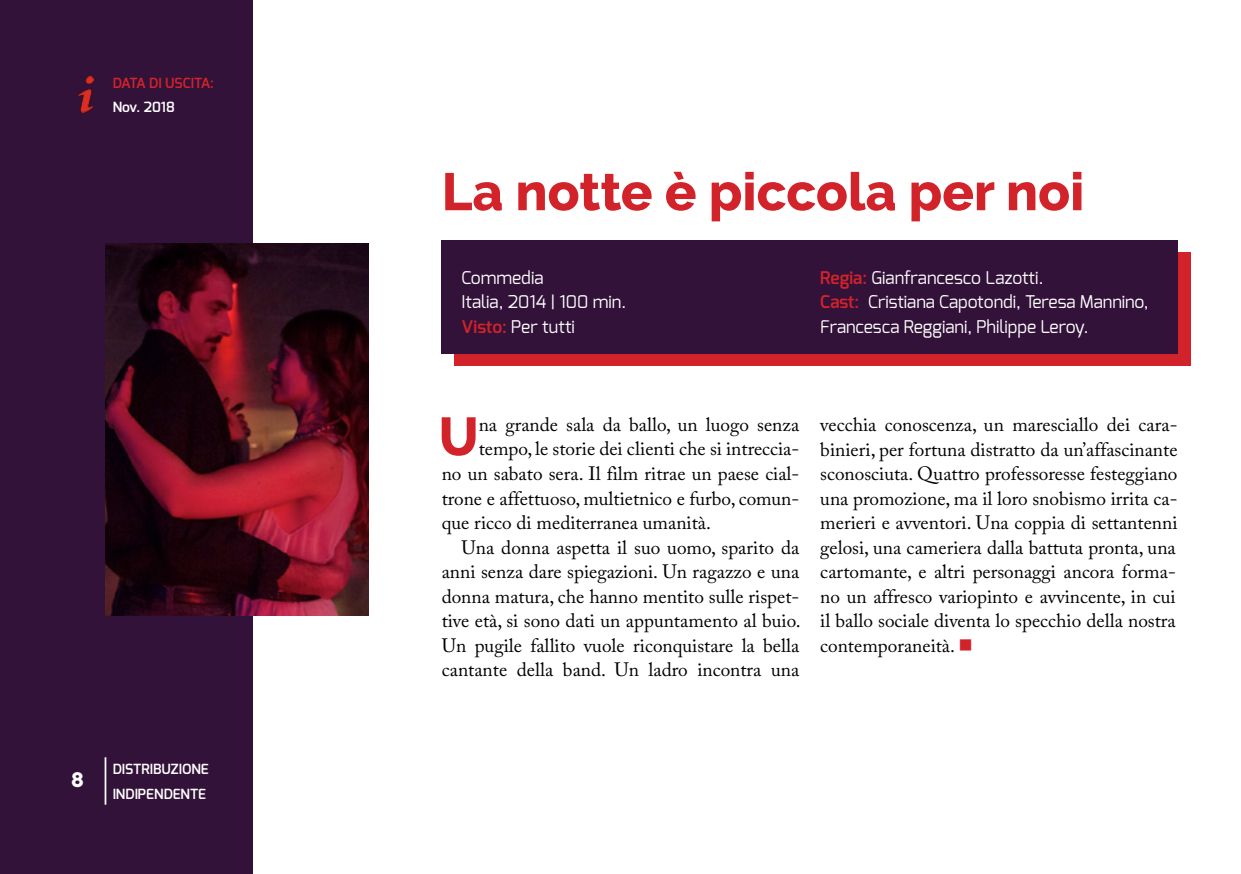
<style>
.page{position:relative;width:1241px;height:874px;background:#fff}
.page>*{position:absolute;margin:0;border:0;box-sizing:border-box;transform-origin:0 0}
.t1{font:800 53.73px "Raleway";color:#d2232a}
.t2{font:800 52.5px "Raleway";color:#d2232a}
.t3{font:800 21px "Raleway";color:#fff}
.t4{font:19.25px/24.5px "Adobe Caslon Pro";color:#000;text-align:justify}
.t5{font:17.5px/24.5px "Exo";letter-spacing:-.005em;color:#fff}
.t6{font:600 14px/24.5px "Exo";color:#fff}
.t7{font:600 14px "Exo";color:#d2232a}
.s1{font-weight:600;color:#d2232a}
.s2{color:#d2232a}
</style>
<div class="page">
<div style="left:0;top:0;width:252px;height:873px;background:#331239"></div>
<img style="left:106px;top:244px;width:263px;height:370px">
<div style="left:453px;top:252px;width:737px;height:113px;background:#d2232a"></div>
<div style="left:441px;top:240px;width:736px;height:114px;background:#331239"></div>
<hr style="left:105px;top:756px;width:1px;height:48px;background:#fff">
<img style="left:78px;top:76px;width:16px;height:36px">
<p class="t7" style="left:113px;top:73px;width:103px">DATA DI USCITA:</p>
<p class="t6" style="left:113px;top:95px;width:64px">Nov. 2018</p>
<p class="t3" style="left:71px;top:767px;width:14px">8</p>
<p class="t6" style="left:113px;top:756px;width:98px">DISTRIBUZIONE<br>INDIPENDENTE</p>
<h2 class="t2" style="left:441px;top:162px;width:644px">La notte è piccola per noi</h2>
<p class="t5" style="left:461px;top:265px;width:166px">Commedia<br>Italia, 2014 | 100 min.<br><span class="s1">Visto:</span> Per tutti</p>
<p class="t5" style="left:820px;top:265px;width:329px"><span class="s1">Regia:</span> Gianfrancesco Lazotti.<br><span class="s1">Cast:</span> Cristiana Capotondi, Teresa Mannino,<br>Francesca Reggiani, Philippe Leroy.</p>
<h1 class="t1" style="left:438px;top:406px;width:42px">U</h1>
<p class="t4" style="left:478px;top:412px;width:322px">na grande sala da ballo, un luogo senza</p>
<p class="t4" style="left:478px;top:436px;width:322px">tempo, le storie dei clienti che si intreccia-</p>
<p class="t4" style="left:441px;top:461px;width:359px">no un sabato sera. Il film ritrae un paese cial-</p>
<p class="t4" style="left:441px;top:485px;width:359px">trone e affettuoso, multietnico e furbo, comun-</p>
<p class="t4" style="left:441px;top:510px;width:271px">que ricco di mediterranea umanità.</p>
<p class="t4" style="left:461px;top:534px;width:339px">Una donna aspetta il suo uomo, sparito da</p>
<p class="t4" style="left:441px;top:559px;width:359px">anni senza dare spiegazioni. Un ragazzo e una</p>
<p class="t4" style="left:441px;top:583px;width:359px">donna matura, che hanno mentito sulle rispet-</p>
<p class="t4" style="left:441px;top:608px;width:360px">tive età, si sono dati un appuntamento al buio.</p>
<p class="t4" style="left:441px;top:632px;width:359px">Un pugile fallito vuole riconquistare la bella</p>
<p class="t4" style="left:441px;top:657px;width:359px">cantante della band. Un ladro incontra una</p>
<p class="t4" style="left:820px;top:412px;width:359px">vecchia conoscenza, un maresciallo dei cara&shy;binieri, per fortuna distratto da un’affascinante sconosciuta. Quattro professoresse festeggiano una promozione, ma il loro snobismo irrita ca&shy;merieri e avventori. Una coppia di settantenni gelosi, una cameriera dalla battuta pronta, una cartomante, e altri personaggi ancora forma&shy;no un affresco variopinto e avvincente, in cui il ballo sociale diventa lo specchio della nostra contemporaneità. <span class="s2">■</span></p>
</div>
